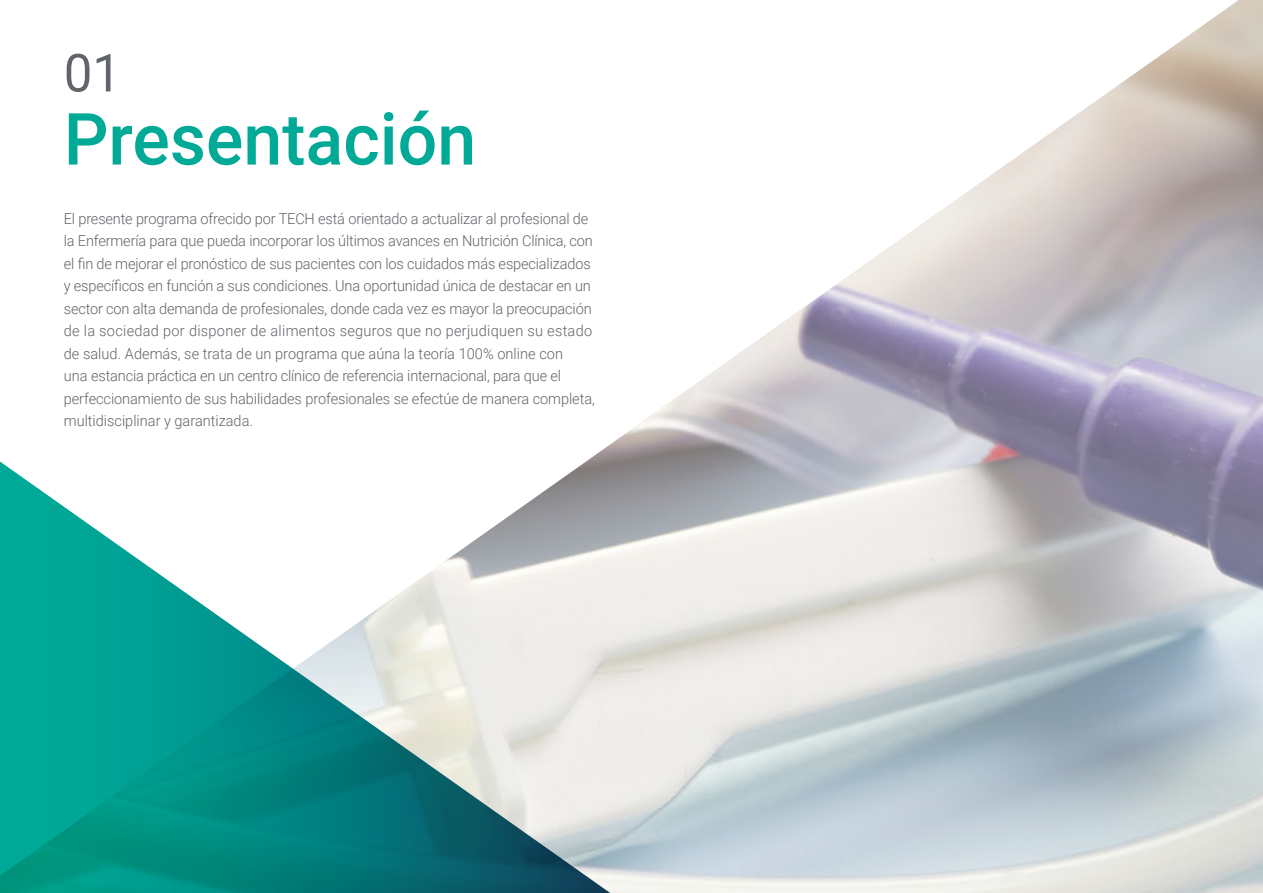
<style>
.page{position:relative;width:1263px;height:893px;background:#fff}
.page>*{position:absolute;margin:0;border:0;box-sizing:border-box;transform-origin:0 0}
.t1{font:500 72px "Roboto";color:#00aa97}
.t2{font:52.5px "Roboto";color:#61646a}
.t3{font:300 15px/22.5px "Roboto";letter-spacing:-.01em;color:#61646a}
</style>
<div class="page">
<svg style="left:0;top:446px;width:640px;height:447px"></svg>
<h2 class="t2" style="left:64px;top:36px;width:59px">01</h2>
<h1 class="t1" style="left:64px;top:89px;width:414px">Presentación</h1>
<p class="t3" style="left:64px;top:207px;width:533px">El presente programa ofrecido por TECH está orientado a actualizar al profesional de la Enfermería para que pueda incorporar los últimos avances en Nutrición Clínica, con el fin de mejorar el pronóstico de sus pacientes con los cuidados más especializados y específicos en función a sus condiciones. Una oportunidad única de destacar en un sector con alta demanda de profesionales, donde cada vez es mayor la preocupación de la sociedad por disponer de alimentos seguros que no perjudiquen su estado de salud. Además, se trata de un programa que aúna la teoría 100% online con<br>una estancia práctica en un centro clínico de referencia internacional, para que el perfeccionamiento de sus habilidades profesionales se efectúe de manera completa, multidisciplinar y garantizada.</p>
</div>
